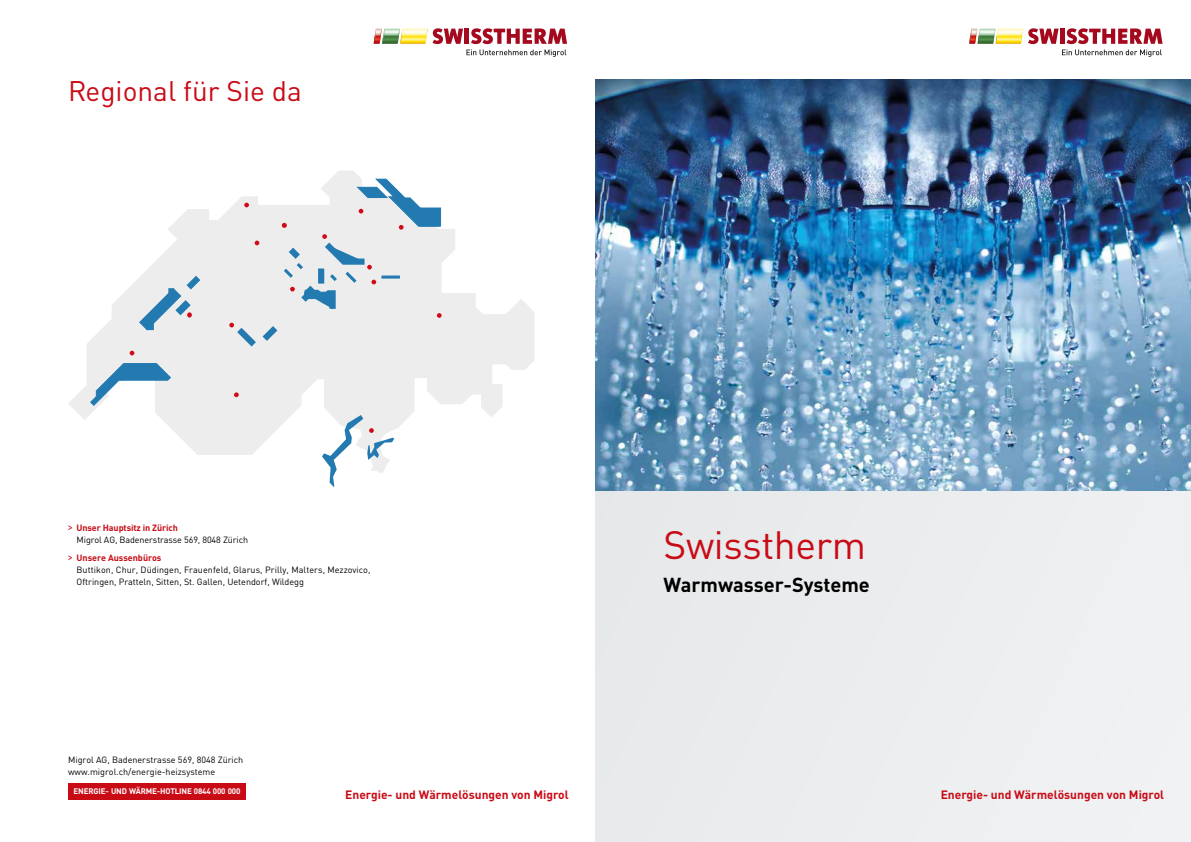
<style>
.page{position:relative;width:1191px;height:842px;background:#fff}
.page>*{position:absolute;margin:0;border:0;box-sizing:border-box;transform-origin:0 0}
.t1{font:39px "DIN";letter-spacing:-.01em;color:#c90b16}
.t2{font:28px "DINOT";color:#c90b16}
.t3{font:700 20px "DINOT";color:#000}
.t4{font:700 12px "DIN";color:#c90b16}
.t5{font:9px/12px "DIN";color:#000}
.t6{font:700 8px "DIN";letter-spacing:-.02em;color:#fff}
.s1{font-family:"Helvetica Neue";font-weight:500;color:#c90b16}
.s2{font-weight:700;color:#c90b16}
</style>
<div class="page">
<svg style="left:969px;top:28px;width:193px;height:29px"></svg>
<div style="left:595px;top:490px;width:596px;height:352px;background:#ebedee"></div>
<img style="left:595px;top:79px;width:596px;height:411px">
<svg style="left:68px;top:171px;width:466px;height:284px"></svg>
<svg style="left:89px;top:362px;width:83px;height:45px"></svg>
<svg style="left:130px;top:351px;width:4px;height:4px"></svg>
<svg style="left:234px;top:392px;width:5px;height:5px"></svg>
<svg style="left:322px;top:415px;width:75px;height:72px"></svg>
<svg style="left:138px;top:269px;width:69px;height:62px;background:#c8d7e1"></svg>
<svg style="left:229px;top:178px;width:212px;height:175px;background:#e0e5e9"></svg>
<div style="left:68px;top:783px;width:178px;height:16px;background:#c90b16"></div>
<svg style="left:373px;top:28px;width:194px;height:29px"></svg>
<h2 class="t2" style="left:68px;top:73px;width:235px">Regional für Sie da</h2>
<p class="t5" style="left:77px;top:521px;width:173px;text-indent:-9px"><span class="s1">&gt;</span> <span class="s2">Unser Hauptsitz in Zürich<br></span>Migrol AG, Badenerstrasse 569, 8048 Zürich</p>
<p class="t5" style="left:77px;top:551px;width:295px;text-indent:-9px"><span class="s1">&gt;</span> <span class="s2">Unsere Aussenbüros<br></span>Buttikon, Chur, Düdingen, Frauenfeld, Glarus, Prilly, Malters, Mezzovico,<br>Oftringen, Pratteln, Sitten, St. Gallen, Uetendorf, Wildegg</p>
<p class="t5" style="left:68px;top:753px;width:177px">Migrol AG, Badenerstrasse 569, 8048 Zürich www.migrol.ch/energie-heizsysteme</p>
<p class="t6" style="left:74px;top:786px;width:168px">ENERGIE- UND WÄRME-HOTLINE 0844 000 000</p>
<h3 class="t4" style="left:345px;top:787px;width:225px">Energie- und Wärmelösungen von Migrol</h3>
<h1 class="t1" style="left:663px;top:521px;width:204px">Swisstherm</h1>
<h3 class="t3" style="left:663px;top:572px;width:208px">Warmwasser-Systeme</h3>
<h3 class="t4" style="left:940px;top:787px;width:225px">Energie- und Wärmelösungen von Migrol</h3>
</div>
